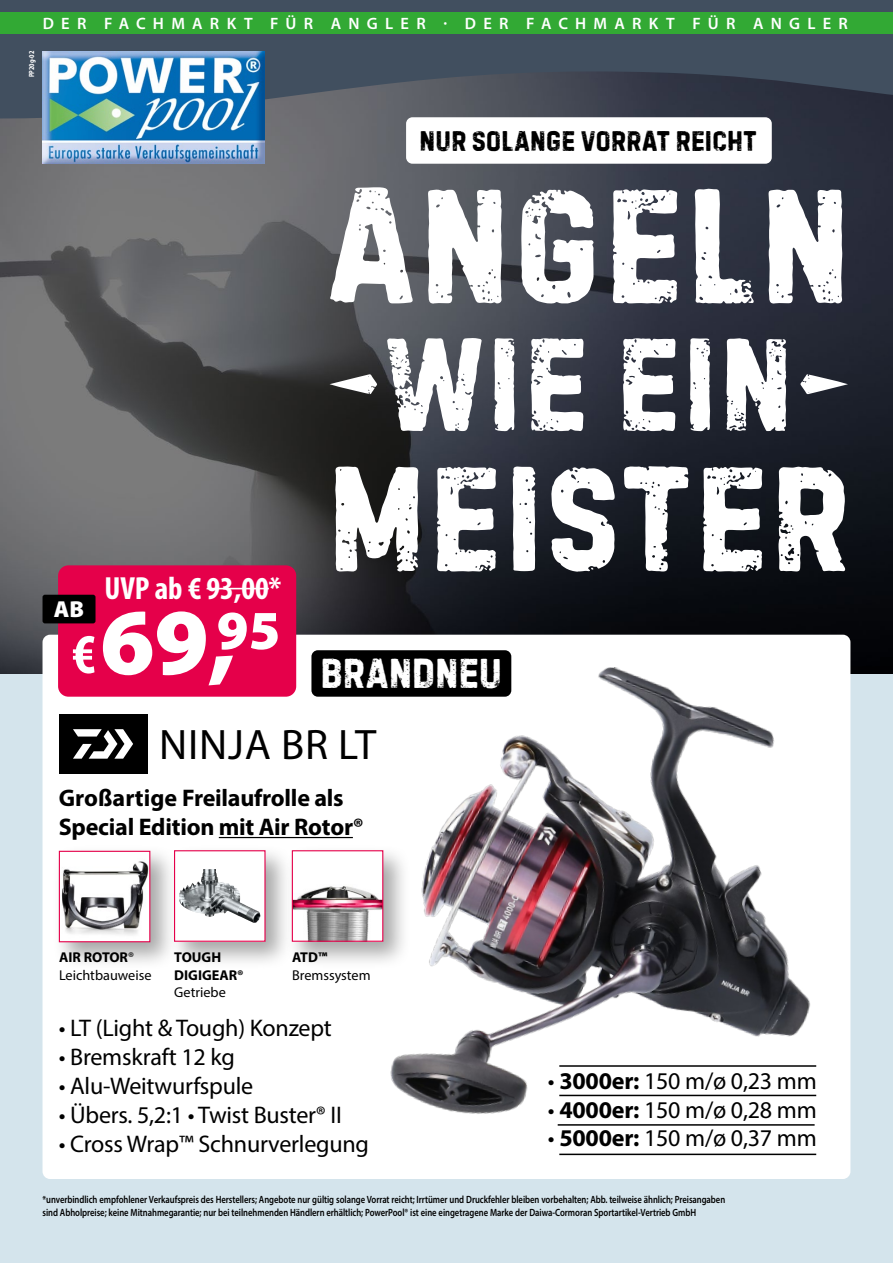
<style>
.page{position:relative;width:893px;height:1263px;background:#d4e4ec}
.page>*{position:absolute;margin:0;border:0;box-sizing:border-box;transform-origin:0 0}
.t1{font:175.05px "Handelson Six";color:#fff}
.t2{font:160.5px "Handelson Six";color:#fff}
.t3{font:142.2px "Handelson Six";color:#fff}
.t4{font:900 94.95px "Myriad Pro";color:#fff}
.t5{font:700 condensed 56.55px "Myriad Pro";color:#fff}
.t6{font:45px "Handelson Six";color:#fff}
.t7{font:42.75px "Myriad Pro";letter-spacing:.02em;color:#000}
.t8{font:700 condensed 32.1px "Myriad Pro";color:#fff}
.t9{font:30.6px "Handelson Six";letter-spacing:-.015em;color:#000}
.t10{font:24.15px "Myriad Pro";letter-spacing:-.01em;color:#000}
.t11{font:700 24.15px/29px "Myriad Pro";letter-spacing:-.01em;color:#000}
.t12{font:900 23.1px "Myriad Pro";color:#fff}
.t13{font:600 16.5px "Myriad Pro";letter-spacing:.44em;color:#fff}
.t14{font:14.25px/17.1px "Myriad Pro";color:#000}
.t15{font:700 14.25px/17.1px "Myriad Pro";color:#000}
.t16{font:600 10.5px/12.6px "Myriad Pro";letter-spacing:-.005em;color:#000;scale:.82 1}
.t17{font:700 7.5px "Myriad Pro";letter-spacing:-.005em;color:#fff;scale:.82 1}
.s1{font-weight:700}
</style>
<div class="page">
<img style="left:0;top:118px;width:893px;height:556px">
<svg style="left:0;top:0;width:893px;height:118px;background:#424e5b"></svg>
<img style="left:43px;top:52px;width:221px;height:112px">
<div style="left:43px;top:635px;width:807px;height:544px;background:#fff;border-radius:8px"></div>
<div style="left:0;top:13px;width:893px;height:21px;background:#32a934"></div>
<hr style="left:219px;top:837px;width:134px;height:1px;background:#000">
<img style="left:390px;top:667px;width:466px;height:500px">
<div style="left:58px;top:565px;width:238px;height:132px;background:#e5004a;border-radius:10px"></div>
<hr style="left:207px;top:588px;width:62px;height:1px;background:#fff">
<div style="left:43px;top:595px;width:53px;height:28px;background:#000;border-radius:2px"></div>
<svg style="left:330px;top:374px;width:47px;height:20px"></svg>
<svg style="left:800px;top:374px;width:48px;height:20px"></svg>
<div style="left:59px;top:714px;width:88px;height:59px;background:#000"></div>
<svg style="left:73px;top:729px;width:60px;height:30px"></svg>
<div style="left:53px;top:844px;width:125px;height:126px;background:#000;opacity:.35"></div>
<img style="left:61px;top:853px;width:87px;height:87px">
<div style="left:59px;top:851px;width:91px;height:91px;border:1px solid #e5004a"></div>
<div style="left:168px;top:844px;width:126px;height:125px;background:#000;opacity:.35"></div>
<div style="left:175px;top:851px;width:90px;height:90px;background:#fff"></div>
<img style="left:179px;top:869px;width:79px;height:54px">
<div style="left:174px;top:850px;width:92px;height:92px;border:1px solid #e5004a"></div>
<div style="left:286px;top:844px;width:125px;height:125px;background:#000;opacity:.35"></div>
<img style="left:294px;top:852px;width:87px;height:88px">
<div style="left:292px;top:850px;width:91px;height:92px;border:1px solid #e5004a"></div>
<hr style="left:559px;top:1065px;width:257px;height:2px;background:#000">
<hr style="left:559px;top:1095px;width:257px;height:1px;background:#000">
<hr style="left:558px;top:1124px;width:257px;height:2px;background:#000">
<hr style="left:559px;top:1153px;width:257px;height:2px;background:#000">
<div style="left:406px;top:117px;width:366px;height:47px;background:#fff;border-radius:6px"></div>
<div style="left:311px;top:650px;width:200px;height:47px;background:#000;border-radius:6px"></div>
<h3 class="t13" style="left:43px;top:13px;width:807px">DER FACHMARKT FÜR ANGLER · DER FACHMARKT FÜR ANGLER</h3>
<p class="t17" style="left:27px;top:77px;width:34px;rotate:-90deg">PP20g-02</p>
<h3 class="t9" style="left:419px;top:123px;width:340px">NUR SOLANGE VORRAT REICHT</h3>
<h3 class="t12" style="left:54px;top:594px;width:32px">AB</h3>
<h3 class="t5" style="left:72px;top:619px;width:26px">€</h3>
<h3 class="t8" style="left:104px;top:569px;width:178px">UVP ab € 93,00*</h3>
<h3 class="t4" style="left:100px;top:579px;width:182px">69,<sup>95</sup></h3>
<h1 class="t1" style="left:325px;top:144px;width:528px">ANGELN</h1>
<h3 class="t3" style="left:383px;top:302px;width:413px">WIE EIN</h3>
<h2 class="t2" style="left:326px;top:425px;width:528px">MEISTER</h2>
<h3 class="t6" style="left:320px;top:647px;width:137px">BRANDNEU</h3>
<h3 class="t7" style="left:159px;top:718px;width:219px">NINJA BR LT</h3>
<h3 class="t11" style="left:59px;top:783px;width:307px">Großartige Freilaufrolle als<br>Special Edition mit Air Rotor®</h3>
<h3 class="t14" style="left:59px;top:949px;width:94px"><span class="s1">AIR ROTOR</span>®<br>Leichtbauweise</h3>
<h3 class="t15" style="left:174px;top:949px;width:71px">TOUGH<br>DIGIGEAR®</h3>
<h3 class="t14" style="left:174px;top:983px;width:53px">Getriebe</h3>
<h3 class="t15" style="left:292px;top:949px;width:37px">ATD™</h3>
<h3 class="t14" style="left:292px;top:966px;width:80px">Bremssystem</h3>
<h3 class="t10" style="left:59px;top:1013px;width:275px">• LT (Light &amp; Tough) Konzept</h3>
<h3 class="t10" style="left:59px;top:1042px;width:178px">• Bremskraft 12 kg</h3>
<h3 class="t10" style="left:59px;top:1071px;width:196px">• Alu-Weitwurfspule</h3>
<h3 class="t10" style="left:59px;top:1100px;width:285px">• Übers. 5,2:1 • Twist Buster® II</h3>
<h3 class="t10" style="left:59px;top:1129px;width:312px">• Cross Wrap™ Schnurverlegung</h3>
<h3 class="t10" style="left:548px;top:1066px;width:270px">• <span class="s1">3000er:</span> 150 m/ø 0,23 mm</h3>
<h3 class="t10" style="left:548px;top:1094px;width:270px">• <span class="s1">4000er:</span> 150 m/ø 0,28 mm</h3>
<h3 class="t10" style="left:548px;top:1123px;width:270px">• <span class="s1">5000er:</span> 150 m/ø 0,37 mm</h3>
<p class="t16" style="left:43px;top:1193px;width:834px">*unverbindlich empfohlener Verkaufspreis des Herstellers; Angebote nur gültig solange Vorrat reicht; Irrtümer und Druckfehler bleiben vorbehalten; Abb. teilweise ähnlich; Preisangaben sind Abholpreise; keine Mitnahmegarantie; nur bei teilnehmenden Händlern erhältlich; PowerPool® ist eine eingetragene Marke der Daiwa-Cormoran Sportartikel-Vertrieb GmbH</p>
</div>
